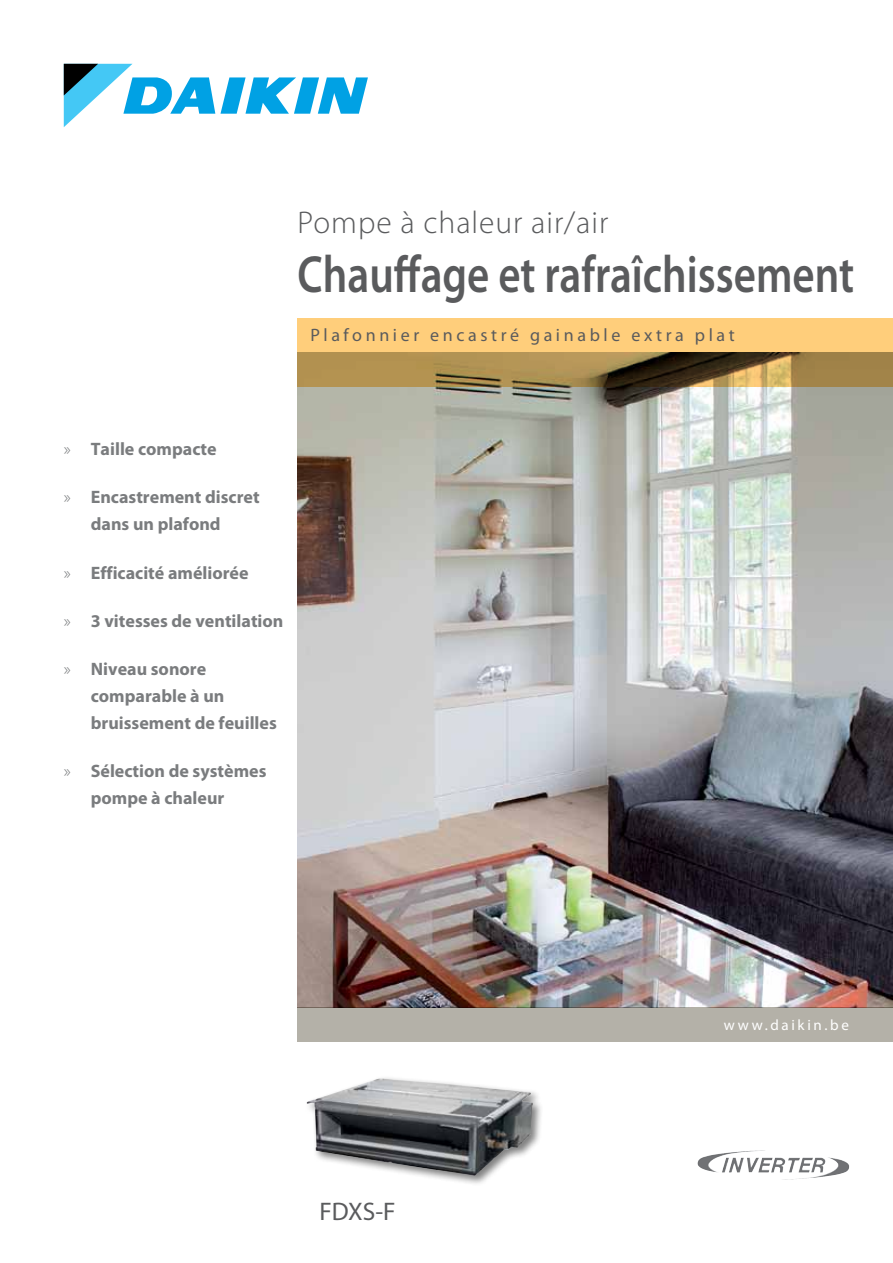
<style>
.page{position:relative;width:893px;height:1263px;background:#fff}
.page>*{position:absolute;margin:0;border:0;box-sizing:border-box;transform-origin:0 0}
.t1{font:600 52.5px "Myriad Pro";color:#5a5b5d;scale:.82 1}
.t2{font:300 31.5px "Myriad Pro";letter-spacing:.03em;color:#5a5b5d}
.t3{font:25.5px "Myriad Pro";color:#5a5b5d}
.t4{font:700 18px/27px "Myriad Pro";color:#7a7c7e}
.t5{font:18px "Myriad Pro";letter-spacing:.2em;color:#5a5b5d}
.t6{font:15px "Myriad Pro";letter-spacing:.175em;color:#fff}
.s1{font-weight:300}
</style>
<div class="page">
<img style="left:298px;top:387px;width:595px;height:621px">
<svg style="left:298px;top:319px;width:595px;height:68px"></svg>
<img style="left:698px;top:1150px;width:61px;height:22px">
<div style="left:303px;top:1075px;width:240px;height:111px;background:#000;opacity:.5"></div>
<img style="left:307px;top:1078px;width:226px;height:98px">
<div style="left:298px;top:1008px;width:595px;height:34px;background:#b4b1a8"></div>
<svg style="left:64px;top:64px;width:304px;height:63px"></svg>
<h2 class="t2" style="left:298px;top:205px;width:312px">Pompe à chaleur air/air</h2>
<h1 class="t1" style="left:298px;top:245px;width:680px">Chauffage et rafraîchissement</h1>
<p class="t5" style="left:310px;top:325px;width:426px">Plafonnier encastré gainable extra plat</p>
<p class="t4" style="left:64px;top:436px;width:154px"><span class="s1">»</span> Taille compacte</p>
<p class="t4" style="left:91px;top:484px;width:170px;text-indent:-27px"><span class="s1">»</span> Encastrement discret dans un plafond</p>
<p class="t4" style="left:64px;top:559px;width:186px"><span class="s1">»</span> Efficacité améliorée</p>
<p class="t4" style="left:64px;top:607px;width:221px"><span class="s1">»</span> 3 vitesses de ventilation</p>
<p class="t4" style="left:91px;top:656px;width:188px;text-indent:-27px"><span class="s1">»</span> Niveau sonore comparable à un bruissement de feuilles</p>
<p class="t4" style="left:91px;top:758px;width:177px;text-indent:-27px"><span class="s1">»</span> Sélection de systèmes pompe à chaleur</p>
<h3 class="t3" style="left:319px;top:1197px;width:78px">FDXS-F</h3>
<p class="t6" style="left:724px;top:1016px;width:126px">www.daikin.be</p>
</div>
